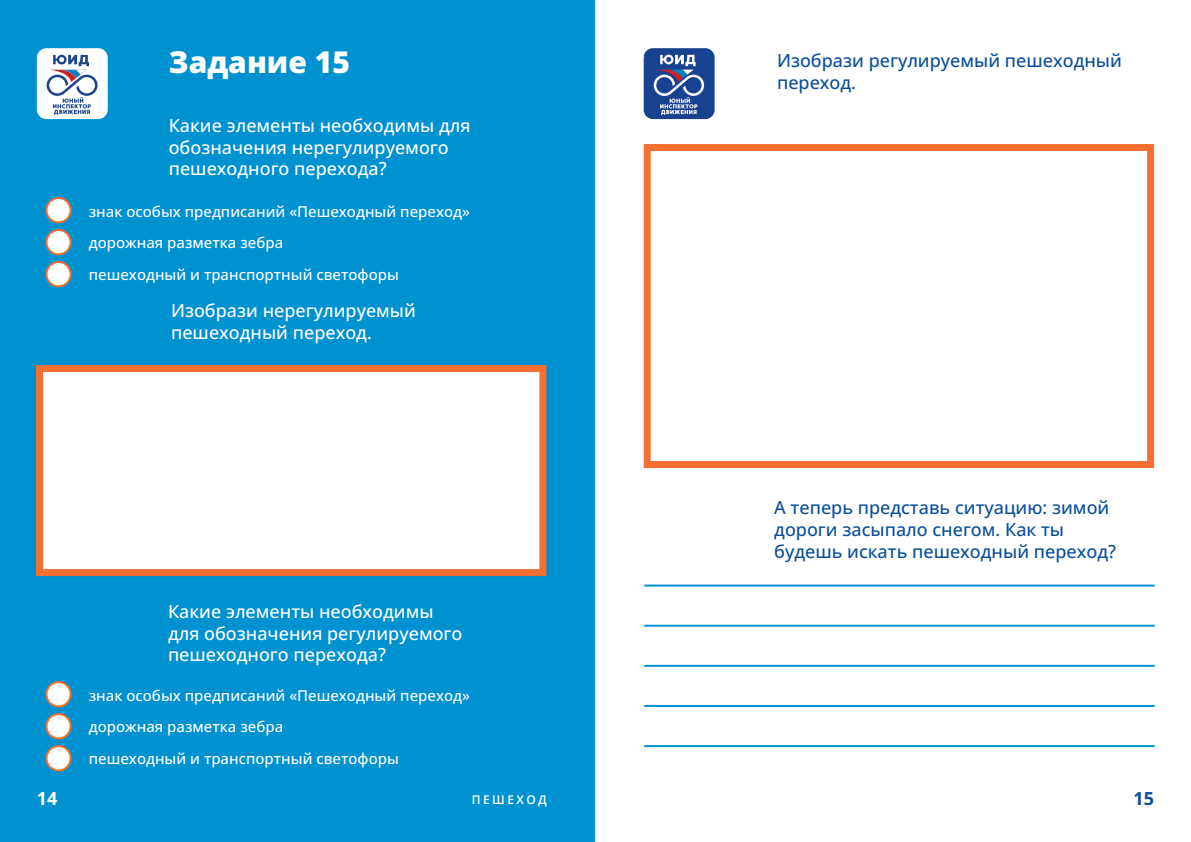
<style>
.page{position:relative;width:1191px;height:842px;background:#fff}
.page>*{position:absolute;margin:0;border:0;box-sizing:border-box;transform-origin:0 0}
.t1{font:800 30px "Open Sans";color:#fff}
.t2{font:500 18px/21.6px "Open Sans";color:#fff}
.t3{font:500 18px/21.6px "Open Sans";color:#0a4e9b}
.t4{font:700 18px "Open Sans";color:#fff}
.t5{font:700 18px "Open Sans";color:#0a4e9b}
.t6{font:500 15px/31.3px "Open Sans";color:#fff}
.t7{font:600 12px "Open Sans";letter-spacing:.2em;color:#fff}
</style>
<div class="page">
<div style="left:0;top:0;width:595px;height:842px;background:#0091d1"></div>
<div style="left:36px;top:365px;width:510px;height:211px;background:#fff;border:7px solid #f37032"></div>
<div style="left:46px;top:198px;width:25px;height:24px;background:#fff;border-radius:50%"></div>
<div style="left:45px;top:197px;width:27px;height:26px;border:2px solid #f37032;border-radius:50%"></div>
<div style="left:46px;top:230px;width:25px;height:24px;background:#fff;border-radius:50%"></div>
<div style="left:45px;top:229px;width:27px;height:26px;border:2px solid #f37032;border-radius:50%"></div>
<div style="left:46px;top:262px;width:25px;height:24px;background:#fff;border-radius:50%"></div>
<div style="left:45px;top:261px;width:27px;height:26px;border:2px solid #f37032;border-radius:50%"></div>
<div style="left:46px;top:682px;width:25px;height:24px;background:#fff;border-radius:50%"></div>
<div style="left:45px;top:681px;width:27px;height:26px;border:2px solid #f37032;border-radius:50%"></div>
<div style="left:46px;top:714px;width:25px;height:24px;background:#fff;border-radius:50%"></div>
<div style="left:45px;top:713px;width:27px;height:26px;border:2px solid #f37032;border-radius:50%"></div>
<div style="left:46px;top:746px;width:25px;height:24px;background:#fff;border-radius:50%"></div>
<div style="left:45px;top:745px;width:27px;height:26px;border:2px solid #f37032;border-radius:50%"></div>
<div style="left:643px;top:144px;width:511px;height:324px;background:#fff;border:7px solid #f37032"></div>
<div style="left:37px;top:48px;width:71px;height:71px;background:#fff;border-radius:10px"></div>
<svg style="left:47px;top:55px;width:51px;height:60px"></svg>
<div style="left:643px;top:48px;width:71px;height:71px;background:#17428f;border-radius:9px"></div>
<svg style="left:654px;top:55px;width:50px;height:60px"></svg>
<hr style="left:644px;top:705px;width:510px;height:2px;background:#0091d1">
<hr style="left:644px;top:665px;width:510px;height:2px;background:#0091d1">
<hr style="left:644px;top:625px;width:510px;height:2px;background:#0091d1">
<hr style="left:644px;top:584px;width:510px;height:2px;background:#0091d1">
<hr style="left:644px;top:745px;width:510px;height:2px;background:#0091d1">
<h1 class="t1" style="left:169px;top:42px;width:183px">Задание 15</h1>
<p class="t2" style="left:169px;top:114px;width:303px">Какие элементы необходимы для обозначения нерегулируемого пешеходного перехода?</p>
<p class="t6" style="left:89px;top:196px;width:383px">знак особых предписаний «Пешеходный переход» дорожная разметка зебра<br>пешеходный и транспортный светофоры</p>
<p class="t2" style="left:171px;top:299px;width:246px">Изобрази нерегулируемый пешеходный переход.</p>
<p class="t2" style="left:168px;top:600px;width:296px">Какие элементы необходимы для обозначения регулируемого пешеходного перехода?</p>
<p class="t6" style="left:89px;top:680px;width:383px">знак особых предписаний «Пешеходный переход» дорожная разметка зебра<br>пешеходный и транспортный светофоры</p>
<p class="t3" style="left:777px;top:50px;width:346px">Изобрази регулируемый пешеходный переход.</p>
<p class="t3" style="left:774px;top:496px;width:343px">А теперь представь ситуацию: зимой дороги засыпало снегом. Как ты будешь искать пешеходный переход?</p>
<p class="t4" style="left:37px;top:788px;width:22px">14</p>
<p class="t7" style="left:472px;top:792px;width:76px">ПЕШЕХОД</p>
<p class="t5" style="left:1133px;top:788px;width:22px">15</p>
</div>
